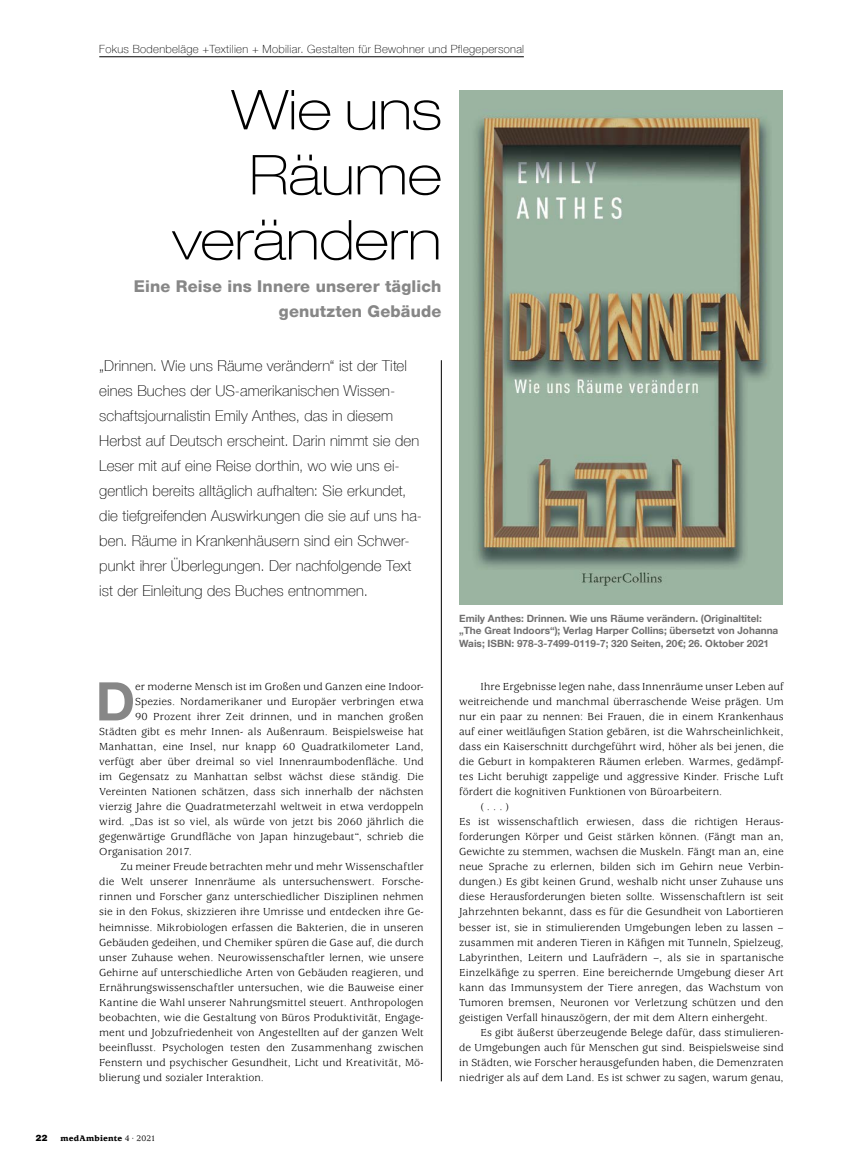
<style>
.page{position:relative;width:844px;height:1170px;background:#fff}
.page>*{position:absolute;margin:0;border:0;box-sizing:border-box;transform-origin:0 0}
.t1{font:100 expanded 55px/65px "Helvetica Neue LT Com";letter-spacing:.005em;color:#000;text-align:right}
.t2{font:700 53.25px "Helvetica Neue LT Com";color:#878787}
.t3{font:800 16.25px/25px "Helvetica Neue LT Com";letter-spacing:.01em;color:#878787;text-align:right}
.t4{font:100 15px/25px "Helvetica Neue LT Com";letter-spacing:.01em;color:#000}
.t5{font:11.25px "Usherwood Std";letter-spacing:.01em;color:#000}
.t6{font:100 11.25px "Helvetica Neue LT Com";letter-spacing:.03em;color:#000}
.t7{font:700 10px/12.5px "Helvetica Neue LT Com";color:#706f6f}
.t8{font:900 8.75px "Usherwood Std";letter-spacing:.02em;color:#000}
.t9{font:900 8.75px "Helvetica LT Std";color:#000}
.s1{font-weight:500}
</style>
<div class="page">
<hr style="left:441px;top:360px;width:1px;height:721px;background:#000">
<hr style="left:99px;top:57px;width:424px;height:1px;background:#000">
<img style="left:459px;top:90px;width:322px;height:514px">
<p class="t6" style="left:99px;top:42px;width:426px">Fokus Bodenbeläge +Textilien + Mobiliar. Gestalten für Bewohner und Pflegepersonal</p>
<h1 class="t1" style="left:172px;top:76px;width:271px">Wie uns<br>Räume verändern</h1>
<h3 class="t3" style="left:134px;top:273px;width:309px">Eine Reise ins Innere unserer täglich genutzten Gebäude</h3>
<p class="t4" style="left:99px;top:353px;width:324px">„Drinnen. Wie uns Räume verändern“ ist der Titel eines Buches der US-amerikanischen Wissen&shy;schaftsjournalistin Emily Anthes, das in diesem Herbst auf Deutsch erscheint. Darin nimmt sie den Leser mit auf eine Reise dorthin, wo wie uns ei&shy;gentlich bereits alltäglich aufhalten: Sie erkundet, die tiefgreifenden Auswirkungen die sie auf uns ha&shy;ben. Räume in Krankenhäusern sind ein Schwer&shy;punkt ihrer Überlegungen. Der nachfolgende Text ist der Einleitung des Buches entnommen.</p>
<h2 class="t2" style="left:96px;top:667px;width:41px">D</h2>
<p class="t5" style="left:135px;top:680px;width:290px">er moderne Mensch ist im Großen und Ganzen eine Indoor-</p>
<p class="t5" style="left:135px;top:695px;width:290px">Spezies. Nordamerikaner und Europäer verbringen etwa</p>
<p class="t5" style="left:135px;top:710px;width:290px">90 Prozent ihrer Zeit drinnen, und in manchen großen</p>
<p class="t5" style="left:99px;top:725px;width:326px">Städten gibt es mehr Innen- als Außenraum. Beispielsweise hat</p>
<p class="t5" style="left:99px;top:740px;width:326px">Manhattan, eine Insel, nur knapp 60 Quadratkilometer Land,</p>
<p class="t5" style="left:99px;top:755px;width:326px">verfügt aber über dreimal so viel Innenraumbodenfläche. Und</p>
<p class="t5" style="left:99px;top:770px;width:326px">im Gegensatz zu Manhattan selbst wächst diese ständig. Die</p>
<p class="t5" style="left:99px;top:785px;width:326px">Vereinten Nationen schätzen, dass sich innerhalb der nächsten</p>
<p class="t5" style="left:99px;top:800px;width:326px">vierzig Jahre die Quadratmeterzahl weltweit in etwa verdoppeln</p>
<p class="t5" style="left:99px;top:815px;width:326px">wird. „Das ist so viel, als würde von jetzt bis 2060 jährlich die</p>
<p class="t5" style="left:99px;top:830px;width:326px">gegenwärtige Grundfläche von Japan hinzugebaut“, schrieb die</p>
<p class="t5" style="left:99px;top:845px;width:94px">Organisation 2017.</p>
<p class="t5" style="left:120px;top:860px;width:304px">Zu meiner Freude betrachten mehr und mehr Wissenschaftler</p>
<p class="t5" style="left:99px;top:875px;width:326px">die Welt unserer Innenräume als untersuchenswert. Forsche-</p>
<p class="t5" style="left:99px;top:890px;width:326px">rinnen und Forscher ganz unterschiedlicher Disziplinen nehmen</p>
<p class="t5" style="left:99px;top:905px;width:326px">sie in den Fokus, skizzieren ihre Umrisse und entdecken ihre Ge-</p>
<p class="t5" style="left:99px;top:920px;width:326px">heimnisse. Mikrobiologen erfassen die Bakterien, die in unseren</p>
<p class="t5" style="left:99px;top:935px;width:326px">Gebäuden gedeihen, und Chemiker spüren die Gase auf, die durch</p>
<p class="t5" style="left:99px;top:950px;width:326px">unser Zuhause wehen. Neurowissenschaftler lernen, wie unsere</p>
<p class="t5" style="left:99px;top:965px;width:326px">Gehirne auf unterschiedliche Arten von Gebäuden reagieren, und</p>
<p class="t5" style="left:99px;top:980px;width:326px">Ernährungswissenschaftler untersuchen, wie die Bauweise einer</p>
<p class="t5" style="left:99px;top:995px;width:326px">Kantine die Wahl unserer Nahrungsmittel steuert. Anthropologen</p>
<p class="t5" style="left:99px;top:1010px;width:326px">beobachten, wie die Gestaltung von Büros Produktivität, Engage-</p>
<p class="t5" style="left:99px;top:1025px;width:326px">ment und Jobzufriedenheit von Angestellten auf der ganzen Welt</p>
<p class="t5" style="left:99px;top:1040px;width:326px">beeinflusst. Psychologen testen den Zusammenhang zwischen</p>
<p class="t5" style="left:99px;top:1055px;width:326px">Fenstern und psychischer Gesundheit, Licht und Kreativität, Mö-</p>
<p class="t5" style="left:99px;top:1070px;width:166px">blierung und sozialer Interaktion.</p>
<p class="t9" style="left:35px;top:1132px;width:13px">22</p>
<p class="t8" style="left:60px;top:1133px;width:97px">medAmbiente <span class="s1">4·2021</span></p>
<p class="t7" style="left:459px;top:611px;width:320px">Emily Anthes: Drinnen. Wie uns Räume verändern. (Originaltitel: „The Great Indoors“); Verlag Harper Collins; übersetzt von Johanna<br>Wais; ISBN: 978-3-7499-0119-7; 320 Seiten, 20€; 26. Oktober 2021</p>
<p class="t5" style="left:480px;top:680px;width:304px">Ihre Ergebnisse legen nahe, dass Innenräume unser Leben auf</p>
<p class="t5" style="left:459px;top:695px;width:326px">weitreichende und manchmal überraschende Weise prägen. Um</p>
<p class="t5" style="left:459px;top:710px;width:326px">nur ein paar zu nennen: Bei Frauen, die in einem Krankenhaus</p>
<p class="t5" style="left:459px;top:725px;width:326px">auf einer weitläufigen Station gebären, ist die Wahrscheinlichkeit,</p>
<p class="t5" style="left:459px;top:740px;width:326px">dass ein Kaiserschnitt durchgeführt wird, höher als bei jenen, die</p>
<p class="t5" style="left:459px;top:755px;width:326px">die Geburt in kompakteren Räumen erleben. Warmes, gedämpf-</p>
<p class="t5" style="left:459px;top:770px;width:326px">tes Licht beruhigt zappelige und aggressive Kinder. Frische Luft</p>
<p class="t5" style="left:459px;top:785px;width:264px">fördert die kognitiven Funktionen von Büroarbeitern.</p>
<p class="t5" style="left:480px;top:800px;width:30px">( . . . )</p>
<p class="t5" style="left:459px;top:815px;width:326px">Es ist wissenschaftlich erwiesen, dass die richtigen Heraus-</p>
<p class="t5" style="left:459px;top:830px;width:326px">forderungen Körper und Geist stärken können. (Fängt man an,</p>
<p class="t5" style="left:459px;top:845px;width:326px">Gewichte zu stemmen, wachsen die Muskeln. Fängt man an, eine</p>
<p class="t5" style="left:459px;top:860px;width:326px">neue Sprache zu erlernen, bilden sich im Gehirn neue Verbin-</p>
<p class="t5" style="left:459px;top:875px;width:326px">dungen.) Es gibt keinen Grund, weshalb nicht unser Zuhause uns</p>
<p class="t5" style="left:459px;top:890px;width:326px">diese Herausforderungen bieten sollte. Wissenschaftlern ist seit</p>
<p class="t5" style="left:459px;top:905px;width:326px">Jahrzehnten bekannt, dass es für die Gesundheit von Labortieren</p>
<p class="t5" style="left:459px;top:920px;width:326px">besser ist, sie in stimulierenden Umgebungen leben zu lassen –</p>
<p class="t5" style="left:459px;top:935px;width:326px">zusammen mit anderen Tieren in Käfigen mit Tunneln, Spielzeug,</p>
<p class="t5" style="left:459px;top:950px;width:326px">Labyrinthen, Leitern und Laufrädern –, als sie in spartanische</p>
<p class="t5" style="left:459px;top:965px;width:326px">Einzelkäfige zu sperren. Eine bereichernde Umgebung dieser Art</p>
<p class="t5" style="left:459px;top:980px;width:326px">kann das Immunsystem der Tiere anregen, das Wachstum von</p>
<p class="t5" style="left:459px;top:995px;width:326px">Tumoren bremsen, Neuronen vor Verletzung schützen und den</p>
<p class="t5" style="left:459px;top:1010px;width:310px">geistigen Verfall hinauszögern, der mit dem Altern einhergeht.</p>
<p class="t5" style="left:480px;top:1025px;width:304px">Es gibt äußerst überzeugende Belege dafür, dass stimulieren-</p>
<p class="t5" style="left:459px;top:1040px;width:326px">de Umgebungen auch für Menschen gut sind. Beispielsweise sind</p>
<p class="t5" style="left:459px;top:1055px;width:326px">in Städten, wie Forscher herausgefunden haben, die Demenzraten</p>
<p class="t5" style="left:459px;top:1070px;width:326px">niedriger als auf dem Land. Es ist schwer zu sagen, warum genau,</p>
</div>
